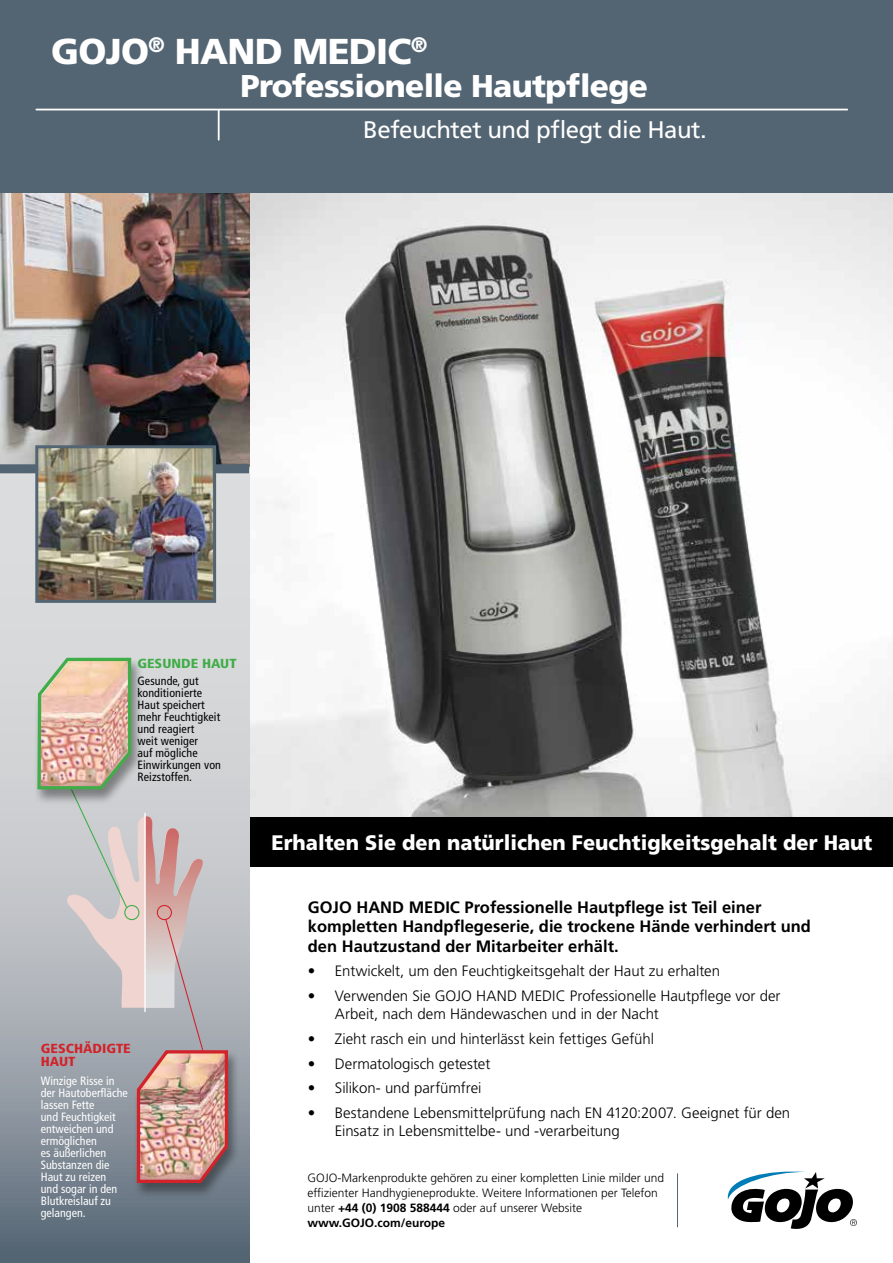
<style>
.page{position:relative;width:893px;height:1263px;background:#fff}
.page>*{position:absolute;margin:0;border:0;box-sizing:border-box;transform-origin:0 0}
.t1{font:900 36px "Frutiger LT Std";letter-spacing:-.02em;color:#fff}
.t2{font:900 31.5px "Frutiger LT Std";letter-spacing:-.02em;color:#fff}
.t3{font:24px "Frutiger LT Std";letter-spacing:-.02em;color:#fff}
.t4{font:900 21px "Frutiger LT Std";color:#fff;scale:.95 1}
.t5{font:700 16.5px/19.5px "Frutiger LT Std";color:#000}
.t6{font:300 15px/18px "Frutiger LT Std";color:#000}
.t7{font:900 condensed 13.2px/13.5px "Frutiger LT Std";color:#d2232a;scale:1.1 1}
.t8{font:900 condensed 13.2px "Frutiger LT Std";color:#41ad49;scale:1.1 1}
.t9{font:300 12px/15px "Frutiger LT Std";color:#000}
.t10{font:condensed 12px/12px "Frutiger LT Std";color:#fff}
.t11{font:condensed 12px/12px "Frutiger LT Std";letter-spacing:.01em;color:#000}
.s1{font-weight:700}
</style>
<div class="page">
<img style="left:249px;top:193px;width:644px;height:624px">
<div style="left:238px;top:817px;width:655px;height:50px;background:#000"></div>
<svg style="left:0;top:473px;width:249px;height:790px;background:#abb1b7"></svg>
<img style="left:0;top:193px;width:249px;height:271px">
<div style="left:0;top:0;width:893px;height:193px;background:#536472"></div>
<svg style="left:728px;top:1171px;width:129px;height:58px"></svg>
<hr style="left:677px;top:1173px;width:1px;height:54px;background:#536472">
<hr style="left:218px;top:111px;width:2px;height:29px;background:#fff">
<hr style="left:36px;top:109px;width:811px;height:1px;background:#fff">
<div style="left:0;top:464px;width:249px;height:9px;background:#536472"></div>
<img style="left:39px;top:449px;width:173px;height:150px">
<div style="left:35px;top:445px;width:181px;height:158px;border:3px solid #536472"></div>
<div style="left:133px;top:1049px;width:107px;height:149px;background:#000;opacity:.4"></div>
<svg style="left:35px;top:656px;width:195px;height:529px;background:#c0b6b4"></svg>
<h1 class="t1" style="left:51px;top:29px;width:378px">GOJO<sup>®</sup> HAND MEDIC<sup>®</sup></h1>
<h2 class="t2" style="left:240px;top:67px;width:409px">Professionelle Hautpflege</h2>
<h3 class="t3" style="left:363px;top:116px;width:345px">Befeuchtet und pflegt die Haut.</h3>
<p class="t8" style="left:137px;top:656px;width:92px">GESUNDE HAUT</p>
<p class="t11" style="left:137px;top:675px;width:85px">Gesunde, gut konditionierte<br>Haut speichert mehr Feuchtigkeit und reagiert<br>weit weniger<br>auf mögliche<br>Einwirkungen von<br>Reizstoffen.</p>
<p class="t7" style="left:41px;top:1041px;width:83px">GESCHÄDIGTE<br>HAUT</p>
<p class="t10" style="left:41px;top:1075px;width:89px">Winzige Risse in der Hautoberfläche lassen Fette<br>und Feuchtigkeit entweichen und ermöglichen<br>es äußerlichen<br>Substanzen die<br>Haut zu reizen<br>und sogar in den<br>Blutkreislauf zu gelangen.</p>
<h3 class="t4" style="left:271px;top:830px;width:634px">Erhalten Sie den natürlichen Feuchtigkeitsgehalt der Haut</h3>
<p class="t5" style="left:308px;top:897px;width:505px">GOJO HAND MEDIC Professionelle Hautpflege ist Teil einer kompletten Handpflegeserie, die trockene Hände verhindert und den Hautzustand der Mitarbeiter erhält.</p>
<p class="t6" style="left:308px;top:962px;width:414px">• Entwickelt, um den Feuchtigkeitsgehalt der Haut zu erhalten</p>
<p class="t6" style="left:335px;top:987px;width:447px;text-indent:-27px">• Verwenden Sie GOJO HAND MEDIC Professionelle Hautpflege vor der<br>Arbeit, nach dem Händewaschen und in der Nacht</p>
<p class="t6" style="left:308px;top:1030px;width:348px">• Zieht rasch ein und hinterlässt kein fettiges Gefühl</p>
<p class="t6" style="left:308px;top:1055px;width:184px">• Dermatologisch getestet</p>
<p class="t6" style="left:308px;top:1079px;width:175px">• Silikon- und parfümfrei</p>
<p class="t6" style="left:335px;top:1104px;width:457px;text-indent:-27px">• Bestandene Lebensmittelprüfung nach EN 4120:2007. Geeignet für den<br>Einsatz in Lebensmittelbe- und -verarbeitung</p>
<p class="t9" style="left:307px;top:1170px;width:358px">GOJO-Markenprodukte gehören zu einer kompletten Linie milder und effizienter Handhygieneprodukte. Weitere Informationen per Telefon unter <span class="s1">+44 (0) 1908 588444</span> oder auf unserer Website <span class="s1">www.GOJO.com/europe</span></p>
</div>
